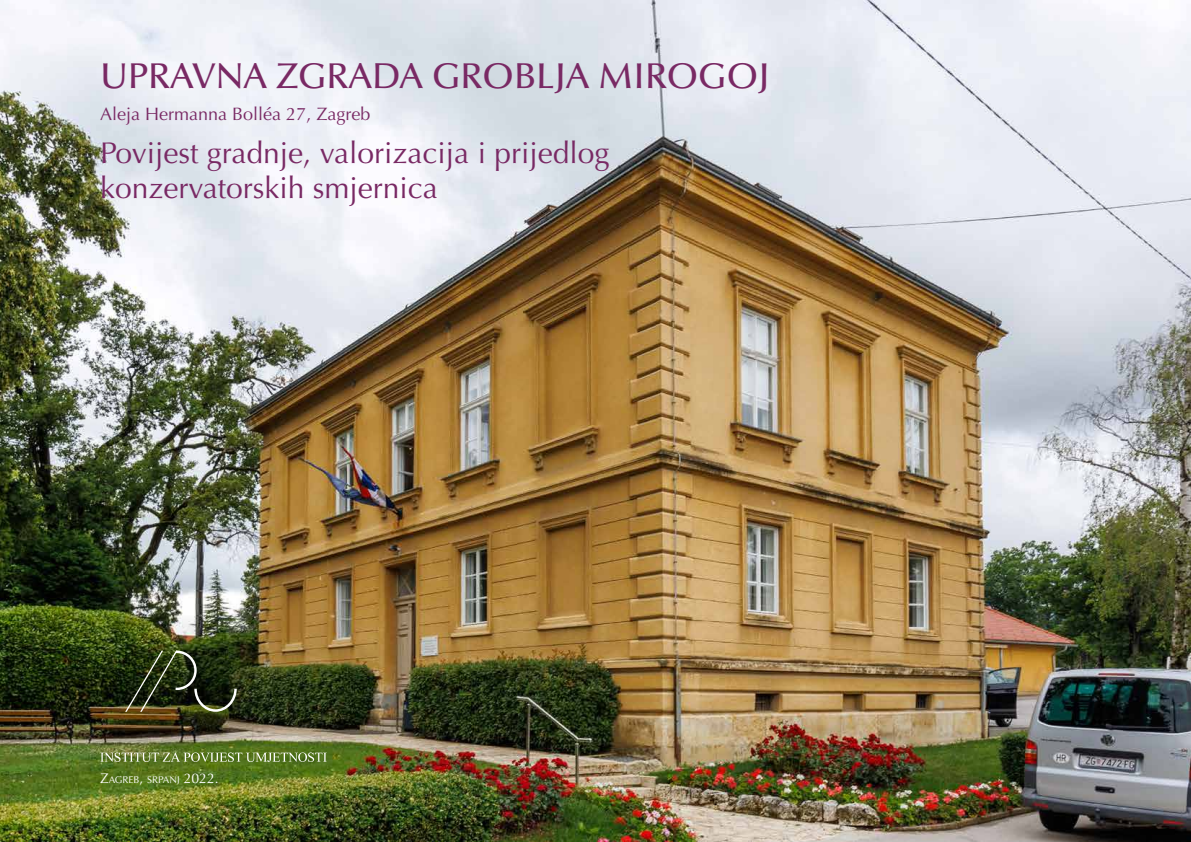
<style>
.page{position:relative;width:1191px;height:842px;background:#fff}
.page>*{position:absolute;margin:0;border:0;box-sizing:border-box;transform-origin:0 0}
.t1{font:500 36px "Optima LT Pro";color:#792964}
.t2{font:30px/35px "Optima LT Pro";color:#792964}
.t3{font:18px "Optima LT Pro";color:#792964}
.t4{font:9.8px "Optima LT Pro";color:#fff}
.s1{font-size:14px}
</style>
<div class="page">
<img style="left:0;top:0;width:1191px;height:842px">
<svg style="left:100px;top:752px;width:227px;height:10px;background:#809557"></svg>
<img style="left:125px;top:651px;width:113px;height:62px">
<p class="t1" style="left:100px;top:53px;width:671px">UPRAVNA ZGRADA GROBLJA MIROGOJ</p>
<p class="t3" style="left:100px;top:103px;width:272px">Aleja Hermanna Bolléa 27, Zagreb</p>
<p class="t2" style="left:100px;top:135px;width:511px">Povijest gradnje, valorizacija i prijedlog konzervatorskih smjernica</p>
<p class="t4" style="left:100px;top:773px;width:120px"><span class="s1">Z</span>AGREB<span class="s1">,</span> SRPANJ <span class="s1">2022.</span></p>
</div>
